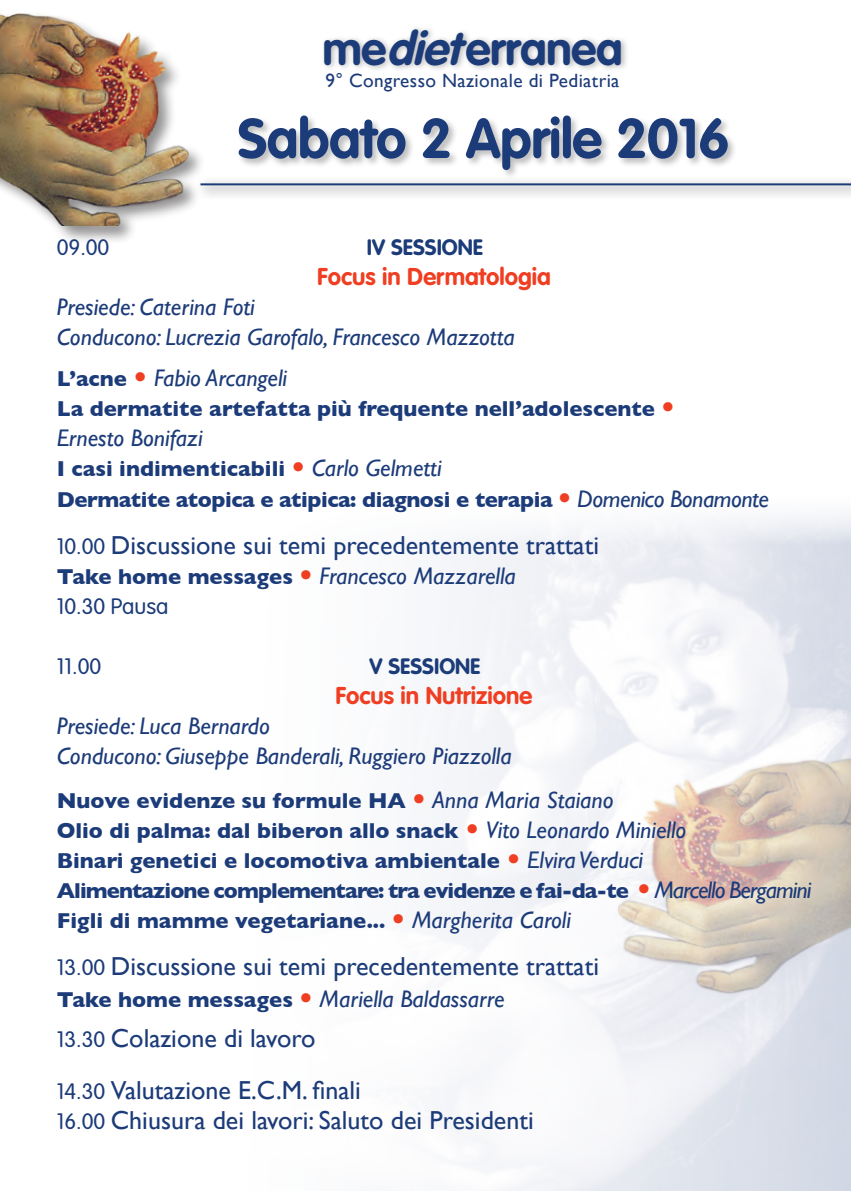
<style>
.page{position:relative;width:851px;height:1191px;background:#fff}
.page>*{position:absolute;margin:0;border:0;box-sizing:border-box;transform-origin:0 0}
.t1{font:700 55.2px "VAG Rounded";letter-spacing:-.01em;color:#1c3b79}
.t2{font:700 46.4px "VAG Rounded";letter-spacing:-.01em;color:#1c3b79}
.t3{font:26px "Gill Sans";color:#1c3b79}
.t4{font:italic 24px "Gill Sans";color:#1c3b79}
.t5{font:700 24px "VAG Rounded";color:#ef3e22}
.t6{font:700 22px "Gill Sans";color:#1c3b79}
.t7{font:700 22px "Gill Sans";letter-spacing:-.04em;color:#1c3b79}
.t8{font:700 22px "Gill Sans";letter-spacing:-.02em;color:#1c3b79}
.t9{font:300 22px "VAG Rounded";color:#1c3b79}
.t10{font:700 22px "VAG Rounded";color:#1c3b79}
.t11{font:19.2px "Gill Sans";letter-spacing:.02em;color:#1c3b79}
.s1{font-style:italic}
.s2{font-weight:700;font-style:normal;font-size:22px}
.s3{font-family:"VAG Rounded";font-weight:700;font-style:normal;font-size:26px;color:#ef3e22}
.s4{font-family:"VAG Rounded";font-size:26px;color:#ef3e22}
.s5{font-weight:400;font-style:italic;font-size:24px}
.s6{font-family:"VAG Rounded";font-weight:300;font-size:22px}
</style>
<div class="page">
<div style="left:195px;top:176px;width:655px;height:24px;background:#231f20;opacity:.85"></div>
<hr style="left:200px;top:183px;width:650px;height:2px;background:#1c3b79">
<div style="left:0;top:8px;width:206px;height:236px;background:#231f20;opacity:.5"></div>
<img style="left:0;top:8px;width:203px;height:218px">
<div style="left:320px;top:25px;width:309px;height:48px;background:#231f20;opacity:.3"></div>
<div style="left:236px;top:114px;width:501px;height:65px;background:#231f20;opacity:.3"></div>
<img style="left:619px;top:745px;width:231px;height:269px">
<p class="t2" style="left:322px;top:21px;width:302px">me<span class="s1">diet</span>erranea</p>
<p class="t11" style="left:325px;top:69px;width:295px">9° Congresso Nazionale di Pediatria</p>
<p class="t1" style="left:237px;top:106px;width:493px">Sabato 2 Aprile 2016</p>
<p class="t9" style="left:57px;top:235px;width:54px">09.00</p>
<p class="t10" style="left:367px;top:235px;width:118px">IV SESSIONE</p>
<p class="t5" style="left:317px;top:263px;width:235px">Focus in Dermatologia</p>
<p class="t4" style="left:57px;top:294px;width:199px">Presiede: Caterina Foti</p>
<p class="t4" style="left:57px;top:324px;width:459px">Conducono: Lucrezia Garofalo, Francesco Mazzotta</p>
<p class="t4" style="left:57px;top:364px;width:232px"><span class="s2">L’acne</span> <span class="s3">•</span> Fabio Arcangeli</p>
<p class="t6" style="left:57px;top:390px;width:619px">La dermatite artefatta più frequente nell’adolescente <span class="s4">•</span></p>
<p class="t4" style="left:57px;top:424px;width:147px">Ernesto Bonifazi</p>
<p class="t6" style="left:57px;top:450px;width:386px">I casi indimenticabili <span class="s4">•</span> <span class="s5">Carlo Gelmetti</span></p>
<p class="t8" style="left:57px;top:482px;width:713px">Dermatite atopica e atipica: diagnosi e terapia <span class="s4">•</span> <span class="s5">Domenico Bonamonte</span></p>
<p class="t3" style="left:57px;top:530px;width:543px"><span class="s6">10.00</span> Discussione sui temi precedentemente trattati</p>
<p class="t4" style="left:57px;top:562px;width:460px"><span class="s2">Take home messages</span> <span class="s3">•</span> Francesco Mazzarella</p>
<p class="t9" style="left:57px;top:593px;width:113px">10.30 Pausa</p>
<p class="t9" style="left:57px;top:653px;width:46px">11.00</p>
<p class="t10" style="left:369px;top:653px;width:112px">V SESSIONE</p>
<p class="t5" style="left:335px;top:681px;width:198px">Focus in Nutrizione</p>
<p class="t4" style="left:57px;top:712px;width:215px">Presiede: Luca Bernardo</p>
<p class="t4" style="left:57px;top:742px;width:456px">Conducono: Giuseppe Banderali, Ruggiero Piazzolla</p>
<p class="t6" style="left:57px;top:783px;width:558px">Nuove evidenze su formule HA <span class="s4">•</span> <span class="s5">Anna Maria Staiano</span></p>
<p class="t6" style="left:57px;top:813px;width:631px">Olio di palma: dal biberon allo snack <span class="s4">•</span> <span class="s5">Vito Leonardo Miniello</span></p>
<p class="t6" style="left:57px;top:843px;width:587px">Binari genetici e locomotiva ambientale <span class="s4">•</span> <span class="s5">Elvira Verduci</span></p>
<p class="t7" style="left:57px;top:873px;width:756px">Alimentazione complementare: tra evidenze e fai-da-te <span class="s4">•</span> <span class="s5">Marcello Bergamini</span></p>
<p class="t6" style="left:57px;top:903px;width:515px">Figli di mamme vegetariane... <span class="s4">•</span> <span class="s5">Margherita Caroli</span></p>
<p class="t3" style="left:57px;top:951px;width:543px"><span class="s6">13.00</span> Discussione sui temi precedentemente trattati</p>
<p class="t4" style="left:57px;top:984px;width:449px"><span class="s2">Take home messages</span> <span class="s3">•</span> Mariella Baldassarre</p>
<p class="t3" style="left:57px;top:1022px;width:260px"><span class="s6">13.30</span> Colazione di lavoro</p>
<p class="t3" style="left:57px;top:1074px;width:305px"><span class="s6">14.30</span> Valutazione E.C.M. finali</p>
<p class="t3" style="left:57px;top:1104px;width:478px"><span class="s6">16.00</span> Chiusura dei lavori: Saluto dei Presidenti</p>
</div>
